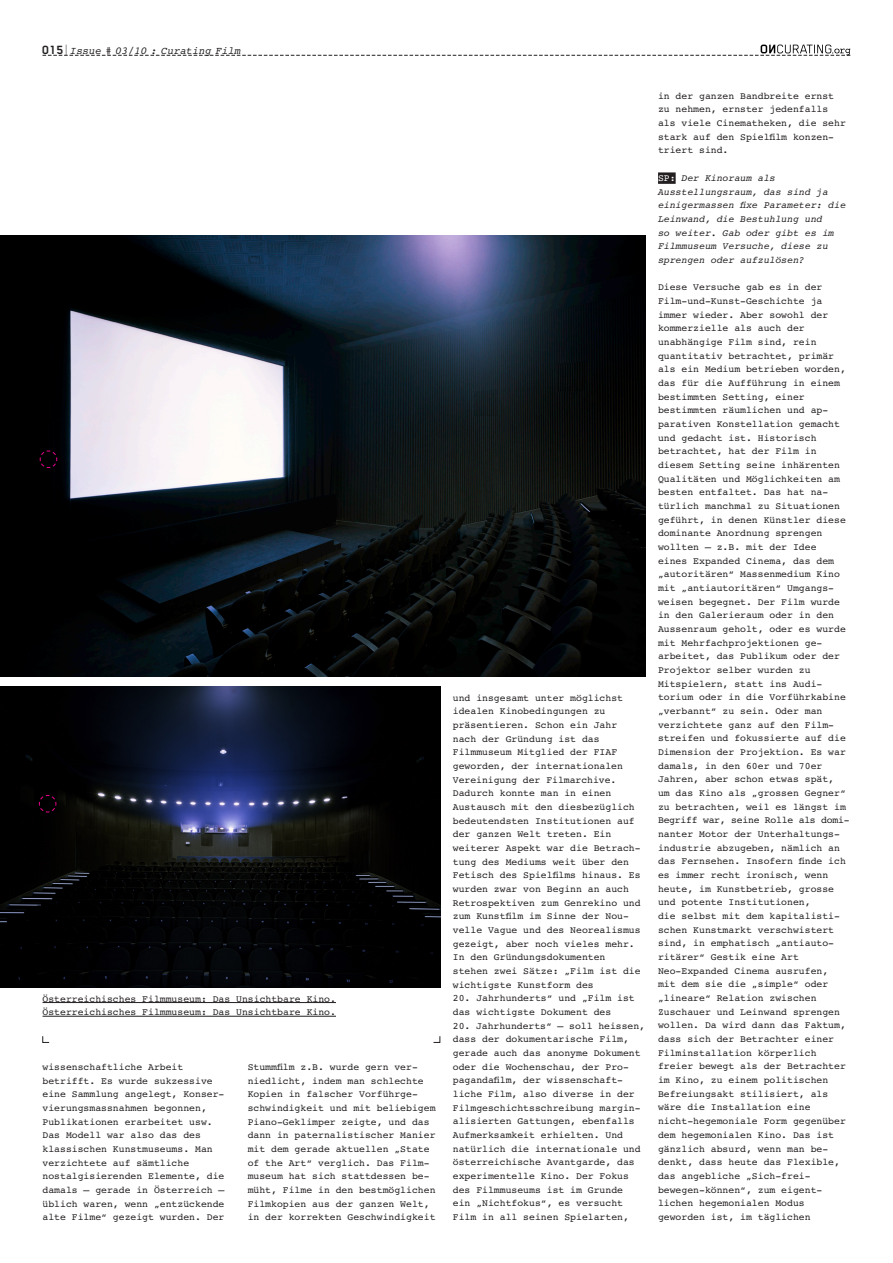
<style>
.page{position:relative;width:893px;height:1263px;background:#fff}
.page>*{position:absolute;margin:0;border:0;box-sizing:border-box;transform-origin:0 0}
.t1{font:italic 10.5px "Courier 10 Pitch BT";color:#231f20}
.t2{font:9.75px/13.6px "Courier 10 Pitch BT";color:#231f20}
.t3{font:italic 9.75px/13.6px "Courier 10 Pitch BT";color:#231f20}
.s1{font-family:"Blender";font-weight:700;font-style:normal;font-size:13.8px}
.s2{font-family:"Blender";font-weight:100;font-style:normal;font-size:13.8px}
.s3{font-style:normal;color:#fff}
</style>
<div class="page">
<img style="left:0;top:236px;width:645px;height:440px">
<img style="left:0;top:687px;width:440px;height:301px">
<svg style="left:40px;top:450px;width:17px;height:18px"></svg>
<svg style="left:39px;top:795px;width:17px;height:17px"></svg>
<div style="left:658px;top:172px;width:18px;height:12px;background:#231f20"></div>
<svg style="left:42px;top:1036px;width:8px;height:7px"></svg>
<svg style="left:433px;top:1036px;width:7px;height:7px"></svg>
<hr style="left:43px;top:1002px;width:293px;height:1px;background:#231f20">
<hr style="left:43px;top:1016px;width:293px;height:1px;background:#231f20">
<svg style="left:43px;top:45px;width:807px;height:11px"></svg>
<p class="t1" style="left:43px;top:45px;width:200px"><span class="s1">015</span> <span class="s2">|</span> Issue # 03/10 : Curating Film</p>
<p class="t2" style="left:43px;top:992px;width:295px">Österreichisches Filmmuseum: Das Unsichtbare Kino.<br>Österreichisches Filmmuseum: Das Unsichtbare Kino.</p>
<p class="t2" style="left:43px;top:1060px;width:183px">wissenschaftliche Arbeit betrifft. Es wurde sukzessive eine Sammlung angelegt, Konser&shy;vierungsmassnahmen begonnen,<br>Publikationen erarbeitet usw.<br>Das Modell war also das des klassischen Kunstmuseums. Man verzichtete auf sämtliche nostalgisierenden Elemente, die damals – gerade in Österreich – üblich waren, wenn „entzückende alte Filme“ gezeigt wurden. Der</p>
<p class="t2" style="left:248px;top:1060px;width:189px">Stummfilm z.B. wurde gern ver&shy;niedlicht, indem man schlechte<br>Kopien in falscher Vorführge&shy;schwindigkeit und mit beliebigem<br>Piano-Geklimper zeigte, und das dann in paternalistischer Manier mit dem gerade aktuellen „State of the Art“ verglich. Das Film&shy;museum hat sich stattdessen be&shy;müht, Filme in den bestmöglichen<br>Filmkopien aus der ganzen Welt, in der korrekten Geschwindigkeit</p>
<p class="t2" style="left:453px;top:691px;width:189px">und insgesamt unter möglichst idealen Kinobedingungen zu präsentieren. Schon ein Jahr nach der Gründung ist das<br>Filmmuseum Mitglied der FIAF geworden, der internationalen<br>Vereinigung der Filmarchive.<br>Dadurch konnte man in einen<br>Austausch mit den diesbezüglich bedeutendsten Institutionen auf der ganzen Welt treten. Ein weiterer Aspekt war die Betrach&shy;tung des Mediums weit über den<br>Fetisch des Spielfilms hinaus. Es wurden zwar von Beginn an auch<br>Retrospektiven zum Genrekino und zum Kunstfilm im Sinne der Nou&shy;velle Vague und des Neorealismus gezeigt, aber noch vieles mehr.<br>In den Gründungsdokumenten stehen zwei Sätze: „Film ist die wichtigste Kunstform des</p>
<p class="t2" style="left:453px;top:992px;width:183px">20. Jahrhunderts“ und „Film ist das wichtigste Dokument des</p>
<p class="t2" style="left:453px;top:1019px;width:194px">20. Jahrhunderts“ – soll heissen, dass der dokumentarische Film, gerade auch das anonyme Dokument oder die Wochenschau, der Pro&shy;pagandafilm, der wissenschaft&shy;liche Film, also diverse in der<br>Filmgeschichtsschreibung margin&shy;alisierten Gattungen, ebenfalls<br>Aufmerksamkeit erhielten. Und natürlich die internationale und österreichische Avantgarde, das experimentelle Kino. Der Fokus des Filmmuseums ist im Grunde<br>ein „Nichtfokus“, es versucht<br>Film in all seinen Spielarten,</p>
<p class="t2" style="left:658px;top:89px;width:189px">in der ganzen Bandbreite ernst zu nehmen, ernster jedenfalls als viele Cinematheken, die sehr stark auf den Spielfilm konzen&shy;triert sind.</p>
<p class="t3" style="left:658px;top:171px;width:189px"><span class="s3">SP:</span> Der Kinoraum als<br>Ausstellungsraum, das sind ja einigermassen fixe Parameter: die<br>Leinwand, die Bestuhlung und<br>so weiter. Gab oder gibt es im<br>Filmmuseum Versuche, diese zu sprengen oder aufzulösen?</p>
<p class="t2" style="left:658px;top:281px;width:193px">Diese Versuche gab es in der<br>Film-und-Kunst-Geschichte ja immer wieder. Aber sowohl der kommerzielle als auch der unabhängige Film sind, rein quantitativ betrachtet, primär als ein Medium betrieben worden, das für die Aufführung in einem bestimmten Setting, einer bestimmten räumlichen und ap&shy;parativen Konstellation gemacht und gedacht ist. Historisch betrachtet, hat der Film in diesem Setting seine inhärenten<br>Qualitäten und Möglichkeiten am besten entfaltet. Das hat na&shy;türlich manchmal zu Situationen geführt, in denen Künstler diese dominante Anordnung sprengen wollten – z.B. mit der Idee<br>eines Expanded Cinema, das dem „autoritären“ Massenmedium Kino mit „antiautoritären“ Umgangs&shy;weisen begegnet. Der Film wurde in den Galerieraum oder in den<br>Aussenraum geholt, oder es wurde mit Mehrfachprojektionen ge&shy;arbeitet, das Publikum oder der<br>Projektor selber wurden zu<br>Mitspielern, statt ins Audi&shy;torium oder in die Vorführkabine „verbannt“ zu sein. Oder man verzichtete ganz auf den Film&shy;streifen und fokussierte auf die<br>Dimension der Projektion. Es war damals, in den 60er und 70er<br>Jahren, aber schon etwas spät,<br>um das Kino als „grossen Gegner“ zu betrachten, weil es längst im<br>Begriff war, seine Rolle als domi&shy;nanter Motor der Unterhaltungs&shy;industrie abzugeben, nämlich an das Fernsehen. Insofern finde ich es immer recht ironisch, wenn heute, im Kunstbetrieb, grosse und potente Institutionen,<br>die selbst mit dem kapitalisti&shy;schen Kunstmarkt verschwistert sind, in emphatisch „antiauto&shy;ritärer“ Gestik eine Art<br>Neo-Expanded Cinema ausrufen,<br>mit dem sie die „simple“ oder „lineare“ Relation zwischen<br>Zuschauer und Leinwand sprengen wollen. Da wird dann das Faktum, dass sich der Betrachter einer<br>Filminstallation körperlich freier bewegt als der Betrachter im Kino, zu einem politischen<br>Befreiungsakt stilisiert, als wäre die Installation eine nicht-hegemoniale Form gegenüber dem hegemonialen Kino. Das ist gänzlich absurd, wenn man be&shy;denkt, dass heute das Flexible, das angebliche „Sich-frei&shy;bewegen-können“, zum eigent&shy;lichen hegemonialen Modus geworden ist, im täglichen</p>
</div>
